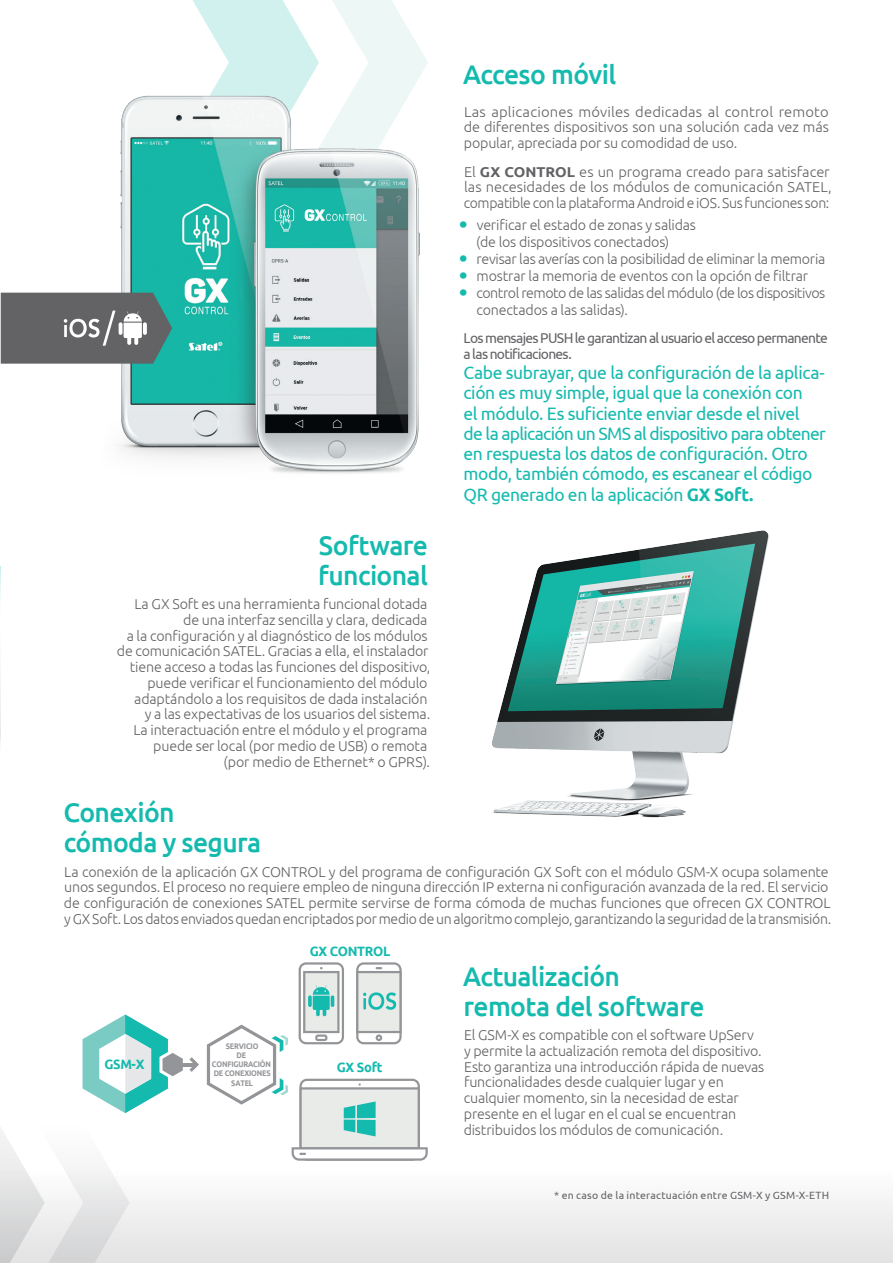
<style>
.page{position:relative;width:893px;height:1263px;background:#fff}
.page>*{position:absolute;margin:0;border:0;box-sizing:border-box;transform-origin:0 0}
.t1{font:500 27px/30px "Ubuntu";letter-spacing:-.025em;color:#15baae}
.t2{font:18px/20.2px "Ubuntu";letter-spacing:-.02em;color:#15baae}
.t3{font:300 14.25px/15.8px "Ubuntu";letter-spacing:-.01em;color:#636366}
.t4{font:300 14.25px/15.8px "Ubuntu";letter-spacing:-.01em;color:#636366;text-align:justify;scale:1.04 1}
.t5{font:14.25px/15.8px "Ubuntu";letter-spacing:-.05em;color:#636366}
.t6{font:700 13.5px "Ubuntu";letter-spacing:-.02em;color:#15baae;scale:.96 1}
.t7{font:10.5px "Ubuntu";letter-spacing:.025em;color:#636366}
.t8{font:700 8.1px/9.3px "Ubuntu";letter-spacing:-.025em;color:#939598;text-align:center;scale:.9 1}
.s1{font-weight:700}
</style>
<div class="page">
<div style="left:0;top:1168px;width:893px;height:95px;background:linear-gradient(to bottom,#fefefe,#e2e2e3)"></div>
<svg style="left:192px;top:0;width:236px;height:82px"></svg>
<img style="left:67px;top:82px;width:353px;height:391px">
<img style="left:492px;top:530px;width:277px;height:288px">
<svg style="left:0;top:1014px;width:183px;height:249px"></svg>
<hr style="left:178px;top:1063px;width:17px;height:3px;background:#939598">
<svg style="left:189px;top:1057px;width:10px;height:15px"></svg>
<svg style="left:207px;top:962px;width:221px;height:199px"></svg>
<hr style="left:0;top:608px;width:1px;height:150px;background:#231f20">
<hr style="left:0;top:567px;width:1px;height:69px;background:#15baae">
<svg style="left:1px;top:293px;width:171px;height:71px;background:#6b7375"></svg>
<h1 class="t1" style="left:463px;top:58px;width:155px">Acceso móvil</h1>
<p class="t4" style="left:464px;top:103px;width:353px">Las aplicaciones móviles dedicadas al control remoto de diferentes dispositivos son una solución cada vez más popular, apreciada por su comodidad de uso.</p>
<p class="t3" style="left:464px;top:163px;width:369px">El <span class="s1">GX CONTROL</span> es un programa creado para satisfacer las necesidades de los módulos de comunicación SATEL, compatible con la plataforma Android e iOS. Sus funciones son:</p>
<p class="t3" style="left:476px;top:216px;width:351px;line-height:17.1px">verificar el estado de zonas y salidas<br>(de los dispositivos conectados)<br>revisar las averías con la posibilidad de eliminar la memoria mostrar la memoria de eventos con la opción de filtrar control remoto de las salidas del módulo (de los dispositivos conectados a las salidas).</p>
<h1 class="t1" style="left:318px;top:529px;width:111px">Software funcional</h1>
<p class="t3" style="left:117px;top:596px;width:315px;text-align:right">La GX Soft es una herramienta funcional dotada<br>de una interfaz sencilla y clara, dedicada<br>a la configuración y al diagnóstico de los módulos de comunicación SATEL. Gracias a ella, el instalador tiene acceso a todas las funciones del dispositivo, puede verificar el funcionamiento del módulo adaptándolo a los requisitos de dada instalación<br>y a las expectativas de los usuarios del sistema.<br>La interactuación entre el módulo y el programa puede ser local (por medio de USB) o remota<br>(por medio de Ethernet* o GPRS).</p>
<p class="t5" style="left:463px;top:330px;width:366px">Los mensajes PUSH le garantizan al usuario el acceso permanente a las notificaciones.</p>
<p class="t2" style="left:463px;top:362px;width:364px">Cabe subrayar, que la configuración de la aplica&shy;ción es muy simple, igual que la conexión con<br>el módulo. Es suficiente enviar desde el nivel<br>de la aplicación un SMS al dispositivo para obtener en respuesta los datos de configuración. Otro modo, también cómodo, es escanear el código QR generado en la aplicación <span class="s1">GX Soft.</span></p>
<h1 class="t1" style="left:63px;top:797px;width:199px">Conexión cómoda y segura</h1>
<p class="t3" style="left:64px;top:863px;width:769px">La conexión de la aplicación GX CONTROL y del programa de configuración GX Soft con el módulo GSM-X ocupa solamente unos segundos. El proceso no requiere empleo de ninguna dirección IP externa ni configuración avanzada de la red. El servicio de configuración de conexiones SATEL permite servirse de forma cómoda de muchas funciones que ofrecen GX CONTROL y GX Soft. Los datos enviados quedan encriptados por medio de un algoritmo complejo, garantizando la seguridad de la transmisión.</p>
<h1 class="t1" style="left:463px;top:960px;width:243px">Actualización remota del software</h1>
<p class="t3" style="left:464px;top:1027px;width:302px">El GSM-X es compatible con el software UpServ<br>y permite la actualización remota del dispositivo.<br>Esto garantiza una introducción rápida de nuevas funcionalidades desde cualquier lugar y en cualquier momento, sin la necesidad de estar presente en el lugar en el cual se encuentran distribuidos los módulos de comunicación.</p>
<p class="t6" style="left:310px;top:943px;width:86px">GX CONTROL</p>
<p class="t8" style="left:212px;top:1041px;width:67px">SERVICIO<br>DE<br>CONFIGURACIÓN<br>DE CONEXIONES<br>SATEL</p>
<p class="t6" style="left:104px;top:1056px;width:43px">GSM-X</p>
<p class="t6" style="left:337px;top:1059px;width:49px">GX Soft</p>
<p class="t7" style="left:554px;top:1189px;width:276px">* en caso de la interactuación entre GSM-X y GSM-X-ETH</p>
</div>
